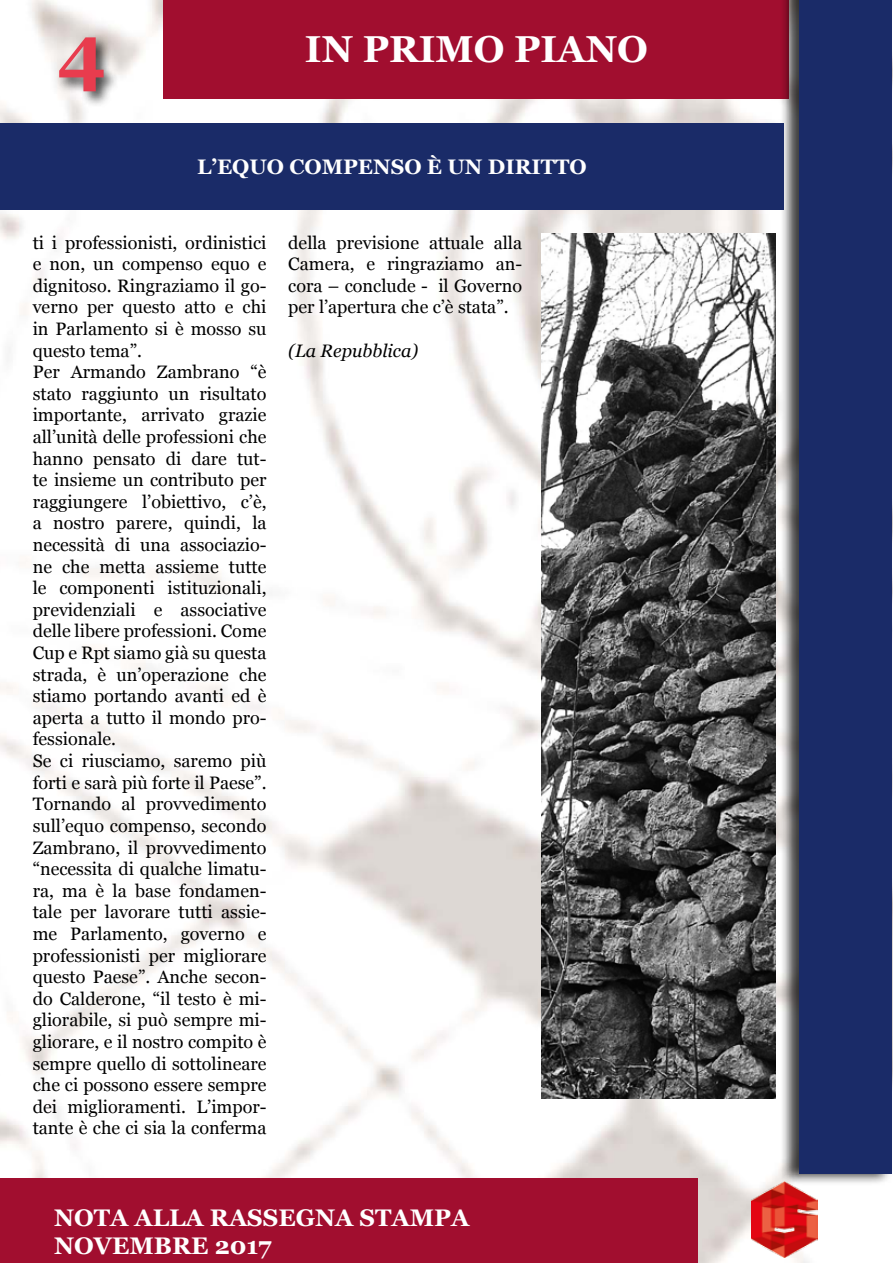
<style>
.page{position:relative;width:893px;height:1263px;background:#fff}
.page>*{position:absolute;margin:0;border:0;box-sizing:border-box;transform-origin:0 0}
.t1{font:700 75px "Georgia";color:#e83c4e}
.t2{font:700 37.5px "Georgia";color:#fff}
.t3{font:700 24px/28.8px "Georgia";color:#fff}
.t4{font:700 21px "Georgia";color:#fff}
.t5{font:18px/21.6px "Georgia";color:#000}
.t6{font:italic 18px "Georgia";color:#000}
</style>
<div class="page">
<img style="left:0;top:0;width:818px;height:1263px">
<div style="left:164px;top:0;width:625px;height:99px;background:#a10e2f"></div>
<div style="left:780px;top:0;width:113px;height:1186px;background:#000;opacity:.75"></div>
<div style="left:799px;top:0;width:93px;height:1173px;background:#1a2b68"></div>
<img style="left:751px;top:1181px;width:66px;height:77px">
<div style="left:0;top:1178px;width:697px;height:85px;background:#a10e2f"></div>
<div style="left:56px;top:34px;width:64px;height:74px;background:#000;opacity:.75"></div>
<div style="left:0;top:123px;width:784px;height:87px;background:#1a2b68"></div>
<img style="left:541px;top:233px;width:234px;height:865px">
<h1 class="t1" style="left:57px;top:-5px;width:50px">4</h1>
<h2 class="t2" style="left:305px;top:21px;width:344px">IN PRIMO PIANO</h2>
<p class="t4" style="left:197px;top:151px;width:391px">L’EQUO COMPENSO È UN DIRITTO</p>
<p class="t5" style="left:33px;top:231px;width:235px">ti i professionisti, ordinistici e non, un compenso equo e dignitoso. Ringraziamo il go&shy;verno per questo atto e chi in Parlamento si è mosso su questo tema”.<br>Per Armando Zambrano “è stato raggiunto un risultato importante, arrivato grazie all’unità delle professioni che hanno pensato di dare tut&shy;te insieme un contributo per raggiungere l’obiettivo, c’è, a nostro parere, quindi, la necessità di una associazio&shy;ne che metta assieme tutte le componenti istituzionali, previdenziali e associative delle libere professioni. Come<br>Cup e Rpt siamo già su questa strada, è un’operazione che stiamo portando avanti ed è aperta a tutto il mondo pro&shy;fessionale.<br>Se ci riusciamo, saremo più forti e sarà più forte il Paese”.<br>Tornando al provvedimento sull’equo compenso, secondo<br>Zambrano, il provvedimento “necessita di qualche limatu&shy;ra, ma è la base fondamen&shy;tale per lavorare tutti assie&shy;me Parlamento, governo e professionisti per migliorare questo Paese”. Anche secon&shy;do Calderone, “il testo è mi&shy;gliorabile, si può sempre mi&shy;gliorare, e il nostro compito è sempre quello di sottolineare che ci possono essere sempre dei miglioramenti. L’impor&shy;tante è che ci sia la conferma</p>
<p class="t5" style="left:288px;top:231px;width:235px;text-align:justify">della previsione attuale alla Camera, e ringraziamo an&shy;cora – conclude - il Governo per l’apertura che c’è stata”.</p>
<p class="t6" style="left:288px;top:337px;width:131px">(La Repubblica)</p>
<h3 class="t3" style="left:54px;top:1201px;width:417px">NOTA ALLA RASSEGNA STAMPA<br>NOVEMBRE 2017</h3>
</div>
